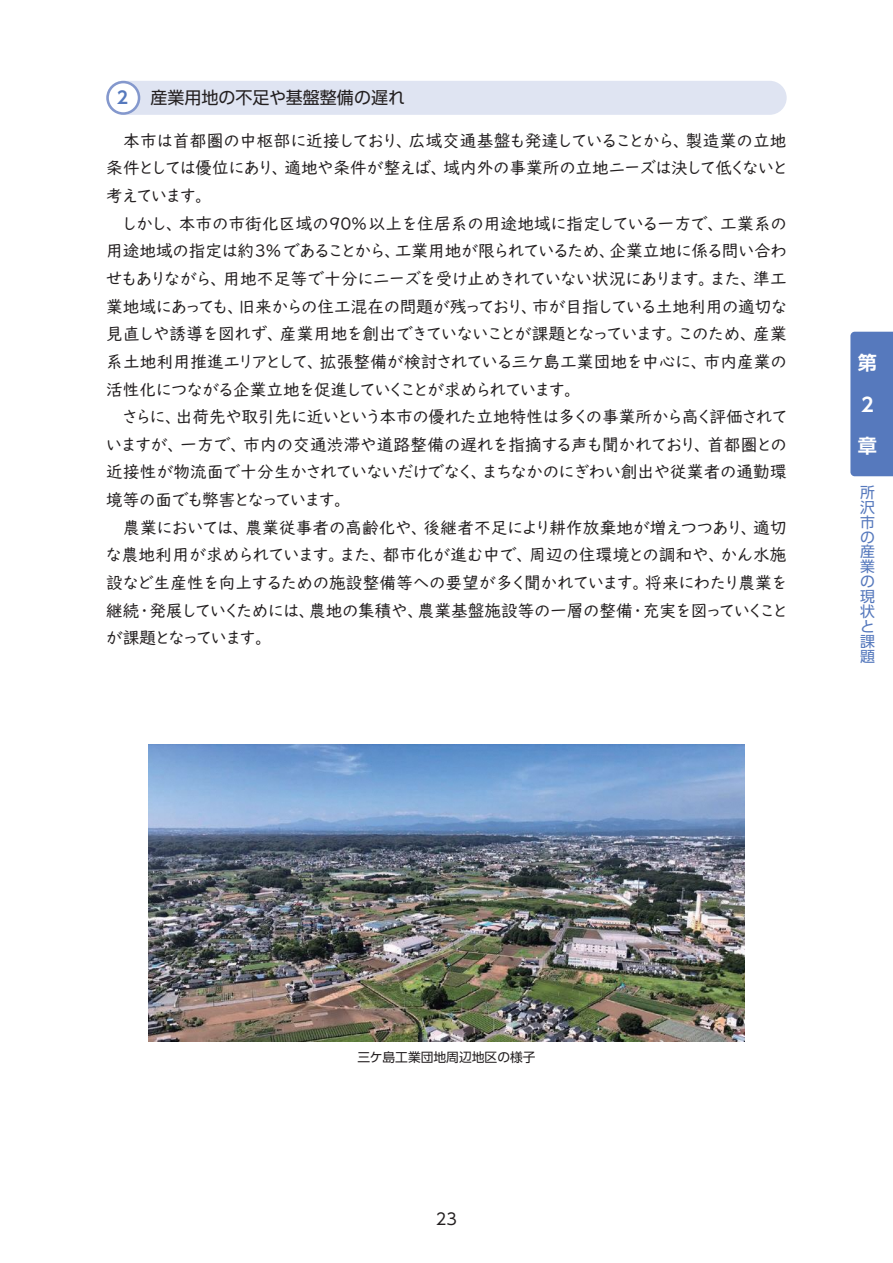
<style>
.page{position:relative;width:893px;height:1263px;background:#fff}
.page>*{position:absolute;margin:0;border:0;box-sizing:border-box;transform-origin:0 0}
.t1{font:700 19.2px/41.4px "UD Shin Go Pr 6 De";color:#fff}
.t2{font:16.95px/27.6px "UD Digi Kyokasho Pro N";letter-spacing:-.055em;color:#231f20;text-align:justify}
.t3{font:16.95px "UD Shin Go Pr 6";color:#231f20}
.t4{font:700 16.95px "UD Shin Go Pr 6 De";color:#5679bd}
.t5{font:15.9px "UD Shin Go Pr 6";color:#231f20}
.t6{font:14.85px/14.9px "UD Shin Go Pr 6";color:#5679bd;text-align:justify}
.t7{font:12.75px "UD Shin Go Pr 6";color:#231f20}
</style>
<div class="page">
<div style="left:106px;top:81px;width:681px;height:34px;background:#dfe4f2;border-radius:17px"></div>
<div style="left:108px;top:82px;width:31px;height:32px;background:#fff;border-radius:50%"></div>
<div style="left:106px;top:81px;width:34px;height:34px;border:3px solid #8498cd;border-radius:50%"></div>
<img style="left:149px;top:744px;width:595px;height:298px">
<div style="left:850px;top:332px;width:43px;height:144px;background:#5679bd"></div>
<p class="t4" style="left:117px;top:84px;width:13px">2</p>
<p class="t3" style="left:150px;top:84px;width:256px">産業用地の不足や基盤整備の遅れ</p>
<p class="t2" style="left:106px;top:126px;width:684px;text-indent:17px">本市は首都圏の中枢部に近接しており、広域交通基盤も発達していることから、製造業の立地条件としては優位にあり、適地や条件が整えば、域内外の事業所の立地ニーズは決して低くないと考えています。</p>
<p class="t2" style="left:106px;top:209px;width:683px;text-indent:15px">しかし、本市の市街化区域の90%以上を住居系の用途地域に指定している一方で、工業系の用途地域の指定は約3%であることから、工業用地が限られているため、企業立地に係る問い合わせもありながら、用地不足等で十分にニーズを受け止めきれていない状況にあります。また、準工業地域にあっても、旧来からの住工混在の問題が残っており、市が目指している土地利用の適切な見直しや誘導を図れず、産業用地を創出できていないことが課題となっています。このため、産業系土地利用推進エリアとして、拡張整備が検討されている三ケ島工業団地を中心に、市内産業の活性化につながる企業立地を促進していくことが求められています。</p>
<p class="t2" style="left:106px;top:402px;width:684px;text-indent:16px">さらに、出荷先や取引先に近いという本市の優れた立地特性は多くの事業所から高く評価されていますが、一方で、市内の交通渋滞や道路整備の遅れを指摘する声も聞かれており、首都圏との近接性が物流面で十分生かされていないだけでなく、まちなかのにぎわい創出や従業者の通勤環境等の面でも弊害となっています。</p>
<p class="t2" style="left:106px;top:513px;width:684px;text-indent:18px">農業においては、農業従事者の高齢化や、後継者不足により耕作放棄地が増えつつあり、適切な農地利用が求められています。また、都市化が進む中で、周辺の住環境との調和や、かん水施設など生産性を向上するための施設整備等への要望が多く聞かれています。将来にわたり農業を継続・発展していくためには、農地の集積や、農業基盤施設等の一層の整備・充実を図っていくことが課題となっています。</p>
<p class="t1" style="left:858px;top:341px;width:20px">第<br>２章</p>
<p class="t6" style="left:860px;top:484px;width:16px">所沢市の産業の現状と課題</p>
<p class="t7" style="left:357px;top:1046px;width:180px">三ケ島工業団地周辺地区の様子</p>
<p class="t5" style="left:436px;top:1206px;width:23px">23</p>
</div>
